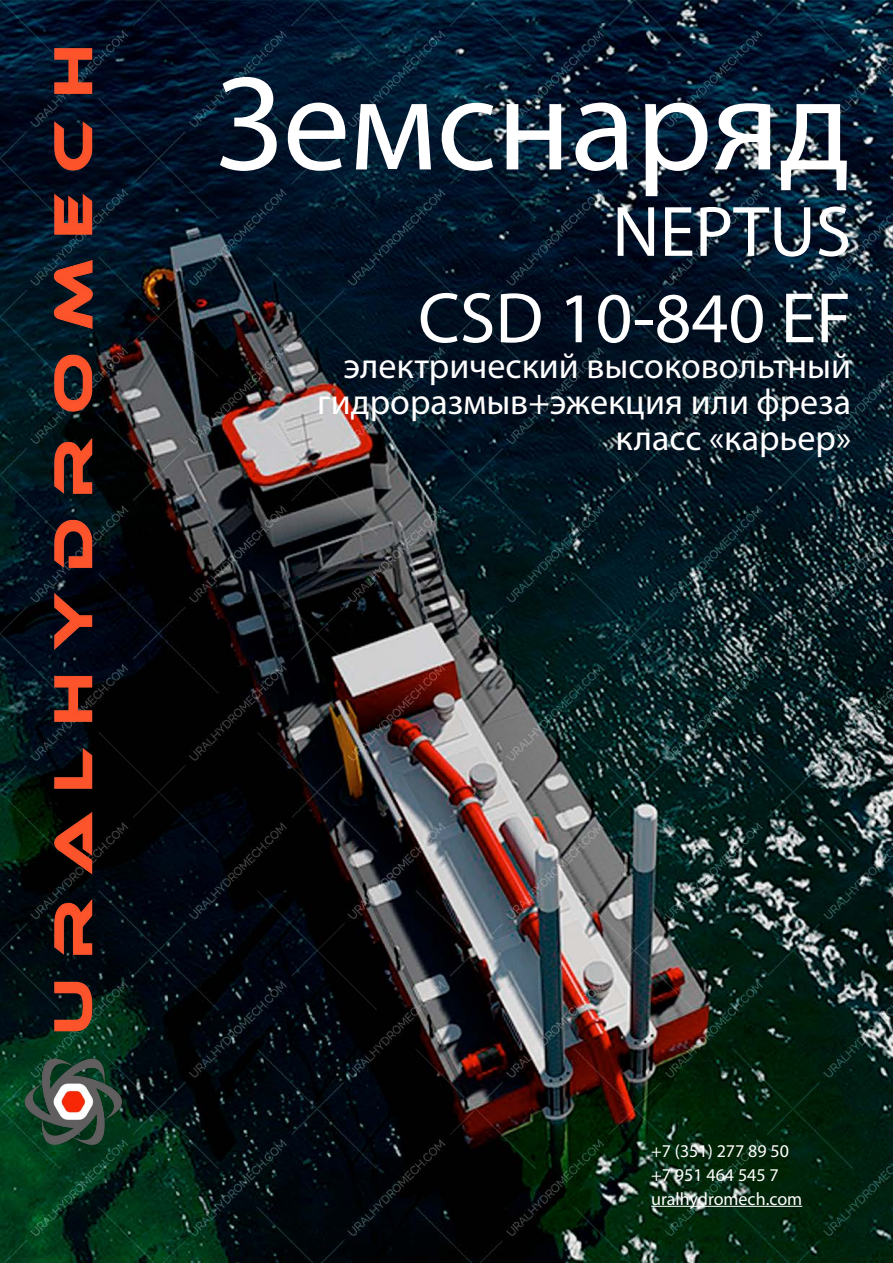
<style>
.page{position:relative;width:893px;height:1263px;background:#fff}
.page>*{position:absolute;margin:0;border:0;box-sizing:border-box;transform-origin:0 0}
.t1{font:135px "Myriad Pro";color:#fff}
.t2{font:72px/86.4px "Myriad Pro";color:#fff;text-align:right}
.t3{font:36px/36px "Myriad Pro";color:#fff;text-align:right}
.t4{font:18px/24px "Myriad Pro";color:#fff}
</style>
<div class="page">
<img style="left:1px;top:0;width:892px;height:1263px">
<hr style="left:651px;top:1206px;width:151px;height:1px;background:#fff">
<img style="left:21px;top:43px;width:113px;height:1116px">
<h1 class="t1" style="left:216px;top:41px;width:637px">Земснаряд</h1>
<h2 class="t2" style="left:418px;top:187px;width:435px">NEPTUS<br>CSD 10-840 EF</h2>
<p class="t3" style="left:317px;top:348px;width:535px">электрический высоковольтный гидроразмыв+эжекция или фреза класс «карьер»</p>
<p class="t4" style="left:651px;top:1138px;width:153px">+7 (351) 277 89 50 +7 951 464 545 7 uralhydromech.com</p>
</div>
